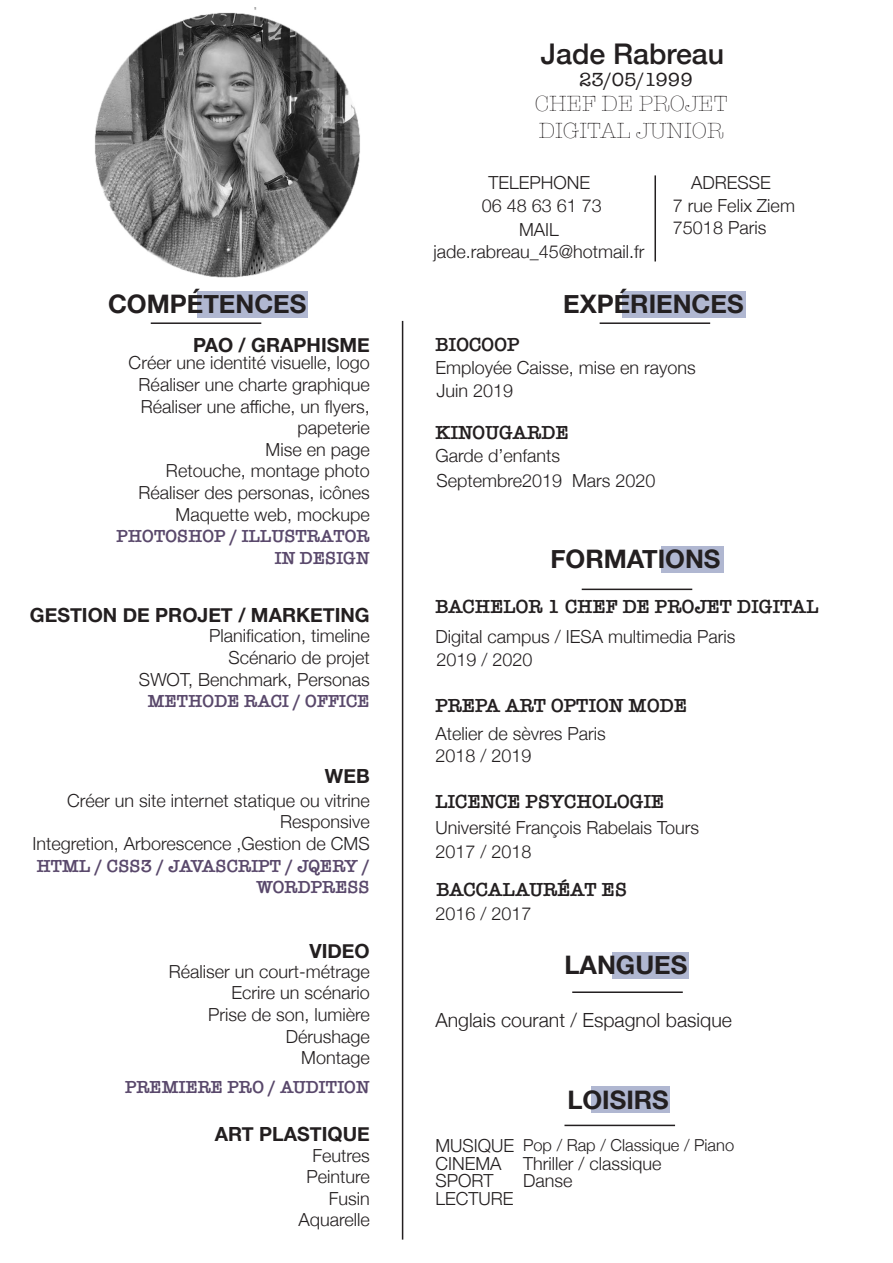
<style>
.page{position:relative;width:893px;height:1263px;background:#fff}
.page>*{position:absolute;margin:0;border:0;box-sizing:border-box;transform-origin:0 0}
.t1{font:500 28.5px "Helvetica Neue";color:#231f20}
.t2{font:700 25.5px "Helvetica Neue";color:#231f20}
.t3{font:300 22.5px "American Typewriter";color:#231f20}
.t4{font:600 19.5px "American Typewriter";color:#231f20}
.t5{font:700 19.5px "Helvetica Neue";color:#231f20}
.t6{font:300 19.5px "Helvetica Neue";color:#231f20}
.t7{font:19.5px "American Typewriter";color:#231f20}
.t8{font:300 18px "Helvetica Neue";color:#231f20}
.t9{font:600 18px/21.6px "American Typewriter";color:#59486b;text-align:right}
.t10{font:300 16.5px "Helvetica Neue";color:#231f20}
</style>
<div class="page">
<img style="left:95px;top:7px;width:265px;height:317px">
<hr style="left:402px;top:321px;width:1px;height:918px;background:#231f20">
<hr style="left:654px;top:175px;width:2px;height:86px;background:#231f20">
<div style="left:612px;top:952px;width:77px;height:26px;background:#b0b7d1"></div>
<div style="left:591px;top:1087px;width:79px;height:26px;background:#b0b7d1"></div>
<div style="left:661px;top:546px;width:62px;height:27px;background:#b0b7d1"></div>
<div style="left:622px;top:291px;width:124px;height:27px;background:#b0b7d1"></div>
<div style="left:197px;top:291px;width:111px;height:26px;background:#b0b7d1"></div>
<hr style="left:572px;top:991px;width:111px;height:2px;background:#231f20">
<hr style="left:600px;top:322px;width:110px;height:2px;background:#231f20">
<hr style="left:582px;top:589px;width:110px;height:1px;background:#231f20">
<hr style="left:564px;top:1125px;width:111px;height:1px;background:#231f20">
<hr style="left:151px;top:322px;width:110px;height:2px;background:#231f20">
<p class="t2" style="left:108px;top:284px;width:200px">COMPÉTENCES</p>
<p class="t5" style="left:193px;top:330px;width:178px">PAO / GRAPHISME</p>
<p class="t8" style="left:129px;top:348px;width:243px">Créer une identité visuelle, logo</p>
<p class="t8" style="left:139px;top:370px;width:233px">Réaliser une charte graphique</p>
<p class="t8" style="left:141px;top:392px;width:231px">Réaliser une affiche, un flyers,</p>
<p class="t8" style="left:297px;top:413px;width:74px">papeterie</p>
<p class="t8" style="left:266px;top:435px;width:106px">Mise en page</p>
<p class="t8" style="left:166px;top:456px;width:205px">Retouche, montage photo</p>
<p class="t8" style="left:138px;top:478px;width:233px">Réaliser des personas, icônes</p>
<p class="t8" style="left:176px;top:500px;width:196px">Maquette web, mockupe</p>
<p class="t9" style="left:117px;top:525px;width:255px">PHOTOSHOP / ILLUSTRATOR</p>
<p class="t9" style="left:275px;top:547px;width:96px">IN DESIGN</p>
<p class="t5" style="left:30px;top:600px;width:341px">GESTION DE PROJET / MARKETING</p>
<p class="t8" style="left:209px;top:621px;width:162px">Planification, timeline</p>
<p class="t8" style="left:228px;top:643px;width:143px">Scénario de projet</p>
<p class="t8" style="left:139px;top:665px;width:232px">SWOT, Benchmark, Personas</p>
<p class="t9" style="left:148px;top:690px;width:223px">METHODE RACI / OFFICE</p>
<p class="t5" style="left:325px;top:761px;width:46px">WEB</p>
<p class="t8" style="left:67px;top:786px;width:304px">Créer un site internet statique ou vitrine</p>
<p class="t8" style="left:280px;top:807px;width:91px">Responsive</p>
<p class="t8" style="left:32px;top:829px;width:339px">Integretion, Arborescence ,Gestion de CMS</p>
<p class="t9" style="left:37px;top:854px;width:335px">HTML / CSS3 / JAVASCRIPT / JQERY /<br>WORDPRESS</p>
<p class="t5" style="left:309px;top:935px;width:62px">VIDEO</p>
<p class="t8" style="left:169px;top:957px;width:203px">Réaliser un court-métrage</p>
<p class="t8" style="left:231px;top:978px;width:140px">Ecrire un scénario</p>
<p class="t8" style="left:208px;top:1000px;width:163px">Prise de son, lumière</p>
<p class="t8" style="left:286px;top:1022px;width:86px">Dérushage</p>
<p class="t8" style="left:301px;top:1043px;width:70px">Montage</p>
<p class="t9" style="left:125px;top:1076px;width:246px">PREMIERE PRO / AUDITION</p>
<p class="t5" style="left:215px;top:1119px;width:156px">ART PLASTIQUE</p>
<p class="t8" style="left:312px;top:1141px;width:59px">Feutres</p>
<p class="t8" style="left:306px;top:1162px;width:65px">Peinture</p>
<p class="t8" style="left:329px;top:1184px;width:42px">Fusin</p>
<p class="t8" style="left:298px;top:1205px;width:73px">Aquarelle</p>
<p class="t1" style="left:541px;top:31px;width:185px">Jade Rabreau</p>
<p class="t3" style="left:535px;top:87px;width:194px">CHEF DE PROJET</p>
<p class="t3" style="left:539px;top:114px;width:187px">DIGITAL JUNIOR</p>
<p class="t7" style="left:579px;top:64px;width:115px">23/05/1999</p>
<p class="t8" style="left:488px;top:168px;width:103px">TELEPHONE</p>
<p class="t8" style="left:482px;top:191px;width:122px">06 48 63 61 73</p>
<p class="t8" style="left:519px;top:215px;width:41px">MAIL</p>
<p class="t8" style="left:433px;top:237px;width:213px">jade.rabreau_45@hotmail.fr</p>
<p class="t8" style="left:691px;top:168px;width:81px">ADRESSE</p>
<p class="t8" style="left:673px;top:191px;width:124px">7 rue Felix Ziem</p>
<p class="t8" style="left:673px;top:213px;width:95px">75018 Paris</p>
<p class="t4" style="left:435px;top:329px;width:86px">BIOCOOP</p>
<p class="t2" style="left:563px;top:284px;width:182px">EXPÉRIENCES</p>
<p class="t8" style="left:435px;top:353px;width:262px">Employée Caisse, mise en rayons</p>
<p class="t8" style="left:436px;top:376px;width:78px">Juin 2019</p>
<p class="t4" style="left:435px;top:418px;width:135px">KINOUGARDE</p>
<p class="t8" style="left:435px;top:441px;width:126px">Garde d’enfants</p>
<p class="t8" style="left:436px;top:466px;width:221px">Septembre2019 Mars 2020</p>
<p class="t2" style="left:550px;top:539px;width:172px">FORMATIONS</p>
<p class="t4" style="left:435px;top:592px;width:385px">BACHELOR 1 CHEF DE PROJET DIGITAL</p>
<p class="t8" style="left:435px;top:622px;width:302px">Digital campus / IESA multimedia Paris</p>
<p class="t8" style="left:436px;top:645px;width:98px">2019 / 2020</p>
<p class="t4" style="left:435px;top:691px;width:253px">PREPA ART OPTION MODE</p>
<p class="t8" style="left:435px;top:719px;width:172px">Atelier de sèvres Paris</p>
<p class="t8" style="left:435px;top:741px;width:98px">2018 / 2019</p>
<p class="t4" style="left:435px;top:787px;width:230px">LICENCE PSYCHOLOGIE</p>
<p class="t8" style="left:435px;top:813px;width:265px">Université François Rabelais Tours</p>
<p class="t8" style="left:435px;top:837px;width:98px">2017 / 2018</p>
<p class="t4" style="left:436px;top:874px;width:192px">BACCALAURÉAT ES</p>
<p class="t8" style="left:435px;top:899px;width:98px">2016 / 2017</p>
<p class="t2" style="left:564px;top:945px;width:124px">LANGUES</p>
<p class="t6" style="left:435px;top:1004px;width:298px">Anglais courant / Espagnol basique</p>
<p class="t2" style="left:567px;top:1079px;width:103px">LOISIRS</p>
<p class="t8" style="left:435px;top:1131px;width:80px">MUSIQUE</p>
<p class="t10" style="left:523px;top:1132px;width:213px">Pop / Rap / Classique / Piano</p>
<p class="t8" style="left:435px;top:1149px;width:68px">CINEMA</p>
<p class="t8" style="left:523px;top:1149px;width:140px">Thriller / classique</p>
<p class="t8" style="left:435px;top:1166px;width:60px">SPORT</p>
<p class="t8" style="left:523px;top:1166px;width:51px">Danse</p>
<p class="t8" style="left:435px;top:1184px;width:80px">LECTURE</p>
</div>
